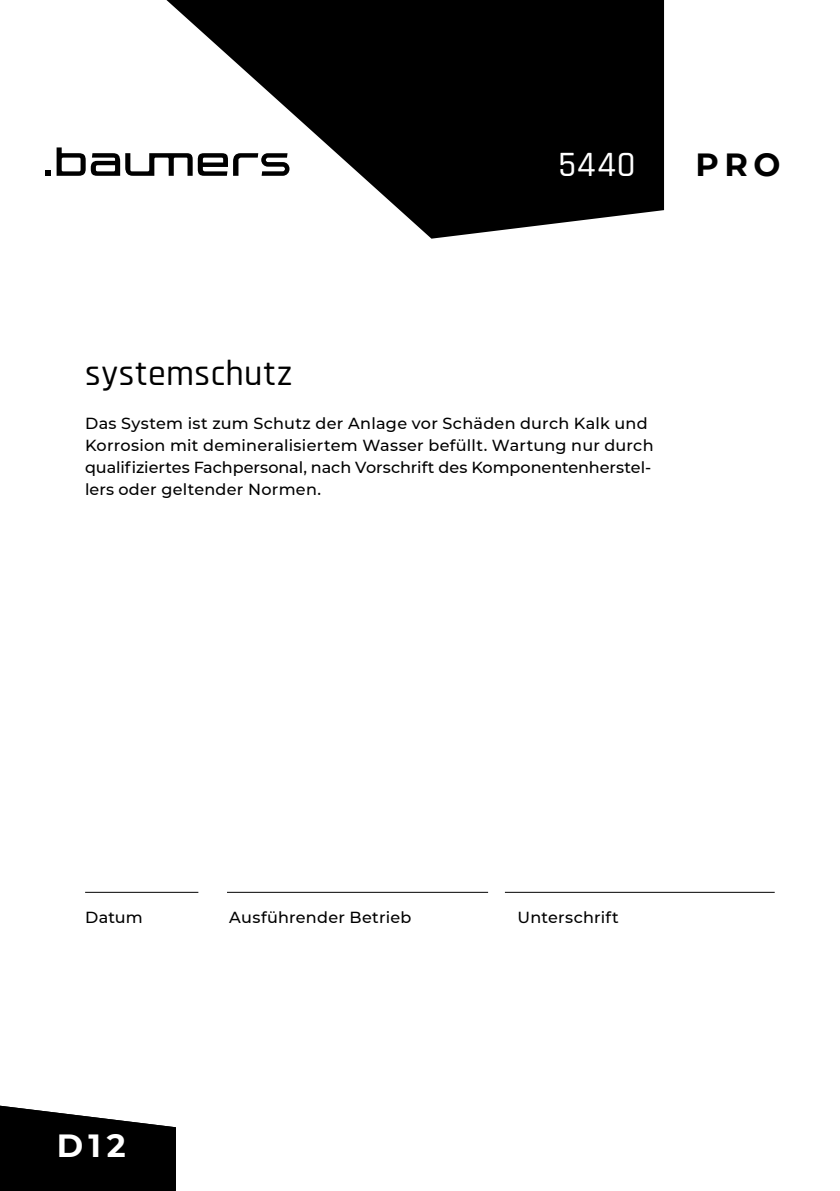
<style>
.page{position:relative;width:840px;height:1191px;background:#fff}
.page>*{position:absolute;margin:0;border:0;box-sizing:border-box;transform-origin:0 0}
.t1{font:500 36px "Rajdhani";letter-spacing:.015em;color:#000}
.t2{font:500 36px "Rajdhani";color:#fff}
.t3{font:700 32px "Montserrat";color:#000}
.t4{font:700 32px "Montserrat";color:#fff}
.t5{font:500 16px/22px "Montserrat";letter-spacing:.01em;color:#000}
</style>
<div class="page">
<svg style="left:57px;top:147px;width:109px;height:29px"></svg>
<svg style="left:45px;top:170px;width:6px;height:6px"></svg>
<svg style="left:0;top:1105px;width:176px;height:86px;background:#212121"></svg>
<hr style="left:85px;top:891px;width:113px;height:1px;background:#000">
<hr style="left:227px;top:891px;width:261px;height:1px;background:#000">
<hr style="left:504px;top:891px;width:270px;height:1px;background:#000">
<svg style="left:166px;top:0;width:497px;height:239px;fill:#000"></svg>
<h1 class="t2" style="left:558px;top:144px;width:78px">5440</h1>
<h2 class="t3" style="left:695px;top:141px;width:87px">PRO</h2>
<h1 class="t1" style="left:85px;top:353px;width:209px">systemschutz</h1>
<p class="t5" style="left:85px;top:412px;width:569px">Das System ist zum Schutz der Anlage vor Schäden durch Kalk und Korrosion mit demineralisiertem Wasser befüllt. Wartung nur durch qualifiziertes Fachpersonal, nach Vorschrift des Komponentenherstel&shy;lers oder geltender Normen.</p>
<p class="t5" style="left:85px;top:905px;width:59px">Datum</p>
<p class="t5" style="left:229px;top:905px;width:184px">Ausführender Betrieb</p>
<p class="t5" style="left:517px;top:905px;width:103px">Unterschrift</p>
<h2 class="t4" style="left:57px;top:1122px;width:71px">D12</h2>
</div>
